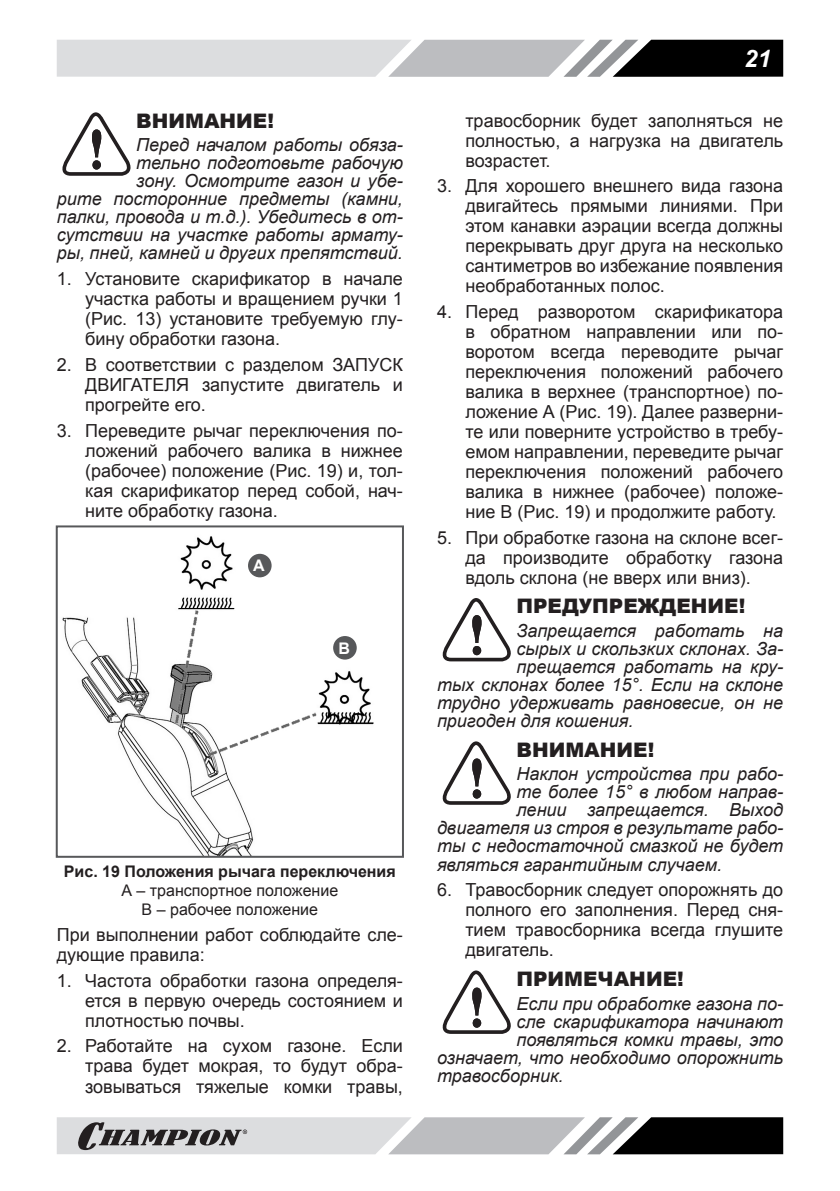
<style>
.page{position:relative;width:840px;height:1191px;background:#fff}
.page>*{position:absolute;margin:0;border:0;box-sizing:border-box;transform-origin:0 0}
.t1{font:italic 700 24px "Arial";color:#fff}
.ВНИМАНИЕ{font:900 20px "Arial";color:#231f20}
.Текст_список{font:18px/20px "Arial";color:#231f20;text-align:justify}
.ВНИМАНИЕ_ТЕКСТ{font:italic 18px/18px "Arial";color:#231f20;text-align:right}
.Текст_основной{font:18px/20px "Arial";color:#231f20}
.РИСУНОК_список_по_це{font:16px "Arial";color:#231f20}
.РИСУНОК{font:700 16px "Arial";color:#231f20}
.Заголовок_1{font:700 16px "Arial";color:#fff}
</style>
<div class="page">
<svg style="left:57px;top:40px;width:725px;height:37px;background:#a7a8aa"></svg>
<svg style="left:57px;top:1117px;width:725px;height:37px;background:#9c9d9e"></svg>
<svg style="left:62px;top:112px;width:69px;height:64px"></svg>
<img style="left:62px;top:536px;width:312px;height:318px">
<div style="left:56px;top:525px;width:348px;height:332px;border:2px solid #57585a"></div>
<div style="left:248px;top:554px;width:23px;height:23px;background:#57585a;border-radius:50%"></div>
<div style="left:333px;top:636px;width:23px;height:23px;background:#57585a;border-radius:50%"></div>
<svg style="left:442px;top:598px;width:69px;height:63px"></svg>
<svg style="left:442px;top:741px;width:69px;height:64px"></svg>
<svg style="left:442px;top:970px;width:69px;height:64px"></svg>
<p class="ВНИМАНИЕ" style="left:136px;top:106px;width:139px">ВНИМАНИЕ!</p>
<p class="ВНИМАНИЕ_ТЕКСТ" style="left:57px;top:136px;width:347px">Перед началом работы обяза-<br>тельно подготовьте рабочую<br>зону. Осмотрите газон и убе-<br>рите посторонние предметы (камни, палки, провода и т.д.). Убедитесь в от&shy;сутствии на участке работы армату&shy;ры, пней, камней и других препятствий.</p>
<p class="Текст_список" style="left:85px;top:269px;width:319px;text-indent:-28px">1. Установите скарификатор в начале участка работы и вращением ручки 1 (Рис. 13) установите требуемую глу&shy;бину обработки газона.</p>
<p class="Текст_список" style="left:85px;top:355px;width:319px;text-indent:-28px">2. В соответствии с разделом ЗАПУСК ДВИГАТЕЛЯ запустите двигатель и прогрейте его.</p>
<p class="Текст_список" style="left:85px;top:420px;width:319px;text-indent:-28px">3. Переведите рычаг переключения по&shy;ложений рабочего валика в нижнее (рабочее) положение (Рис. 19) и, тол&shy;кая скарификатор перед собой, нач&shy;ните обработку газона.</p>
<p class="Заголовок_1" style="left:253px;top:555px;width:13px">А</p>
<p class="Заголовок_1" style="left:338px;top:637px;width:13px">В</p>
<p class="РИСУНОК" style="left:64px;top:860px;width:333px">Рис. 19 Положения рычага переключения</p>
<p class="РИСУНОК_список_по_це" style="left:121px;top:880px;width:218px">А – транспортное положение</p>
<p class="РИСУНОК_список_по_це" style="left:141px;top:899px;width:178px">В – рабочее положение</p>
<p class="Текст_основной" style="left:57px;top:925px;width:347px">При выполнении работ соблюдайте сле&shy;дующие правила:</p>
<p class="Текст_список" style="left:85px;top:970px;width:319px;text-indent:-28px">1. Частота обработки газона определя&shy;ется в первую очередь состоянием и плотностью почвы.</p>
<p class="Текст_список" style="left:85px;top:1036px;width:319px;text-indent:-28px">2. Работайте на сухом газоне. Если трава будет мокрая, то будут обра&shy;зовываться тяжелые комки травы,</p>
<h1 class="t1" style="left:743px;top:42px;width:28px">21</h1>
<p class="Текст_список" style="left:465px;top:110px;width:319px">травосборник будет заполняться не полностью, а нагрузка на двигатель возрастет.</p>
<p class="Текст_список" style="left:465px;top:176px;width:319px;text-indent:-28px">3. Для хорошего внешнего вида газона двигайтесь прямыми линиями. При этом канавки аэрации всегда должны перекрывать друг друга на несколько сантиметров во избежание появления необработанных полос.</p>
<p class="Текст_список" style="left:465px;top:302px;width:319px;text-indent:-28px">4. Перед разворотом скарификатора в обратном направлении или по&shy;воротом всегда переводите рычаг переключения положений рабочего валика в верхнее (транспортное) по&shy;ложение А (Рис. 19). Далее разверни&shy;те или поверните устройство в требу&shy;емом направлении, переведите рычаг переключения положений рабочего валика в нижнее (рабочее) положе&shy;ние В (Рис. 19) и продолжите работу.</p>
<p class="Текст_список" style="left:465px;top:527px;width:319px;text-indent:-28px">5. При обработке газона на склоне всег&shy;да производите обработку газона вдоль склона (не вверх или вниз).</p>
<p class="ВНИМАНИЕ" style="left:516px;top:592px;width:230px">ПРЕДУПРЕЖДЕНИЕ!</p>
<p class="ВНИМАНИЕ_ТЕКСТ" style="left:516px;top:622px;width:268px">Запрещается работать на</p>
<p class="ВНИМАНИЕ_ТЕКСТ" style="left:516px;top:640px;width:268px">сырых и скользких склонах. За-</p>
<p class="ВНИМАНИЕ_ТЕКСТ" style="left:516px;top:658px;width:268px">прещается работать на кру-</p>
<p class="ВНИМАНИЕ_ТЕКСТ" style="left:437px;top:676px;width:347px">тых склонах более 15°. Если на склоне</p>
<p class="ВНИМАНИЕ_ТЕКСТ" style="left:437px;top:694px;width:347px">трудно удерживать равновесие, он не</p>
<p class="ВНИМАНИЕ_ТЕКСТ" style="left:437px;top:712px;width:198px">пригоден для кошения.</p>
<p class="ВНИМАНИЕ" style="left:516px;top:735px;width:139px">ВНИМАНИЕ!</p>
<p class="ВНИМАНИЕ_ТЕКСТ" style="left:516px;top:765px;width:268px">Наклон устройства при рабо-</p>
<p class="ВНИМАНИЕ_ТЕКСТ" style="left:516px;top:783px;width:268px">те более 15° в любом направ-</p>
<p class="ВНИМАНИЕ_ТЕКСТ" style="left:516px;top:801px;width:268px">лении запрещается. Выход</p>
<p class="ВНИМАНИЕ_ТЕКСТ" style="left:437px;top:819px;width:347px">двигателя из строя в результате рабо-</p>
<p class="ВНИМАНИЕ_ТЕКСТ" style="left:437px;top:837px;width:347px">ты с недостаточной смазкой не будет</p>
<p class="ВНИМАНИЕ_ТЕКСТ" style="left:437px;top:855px;width:286px">являться гарантийным случаем.</p>
<p class="Текст_список" style="left:465px;top:880px;width:319px;text-indent:-28px">6. Травосборник следует опорожнять до полного его заполнения. Перед сня&shy;тием травосборника всегда глушите двигатель.</p>
<p class="ВНИМАНИЕ" style="left:516px;top:964px;width:169px">ПРИМЕЧАНИЕ!</p>
<p class="ВНИМАНИЕ_ТЕКСТ" style="left:516px;top:994px;width:268px">Если при обработке газона по-</p>
<p class="ВНИМАНИЕ_ТЕКСТ" style="left:516px;top:1012px;width:268px">сле скарификатора начинают</p>
<p class="ВНИМАНИЕ_ТЕКСТ" style="left:516px;top:1030px;width:268px">появляться комки травы, это</p>
<p class="ВНИМАНИЕ_ТЕКСТ" style="left:437px;top:1048px;width:347px">означает, что необходимо опорожнить</p>
<p class="ВНИМАНИЕ_ТЕКСТ" style="left:437px;top:1066px;width:128px">травосборник.</p>
</div>
